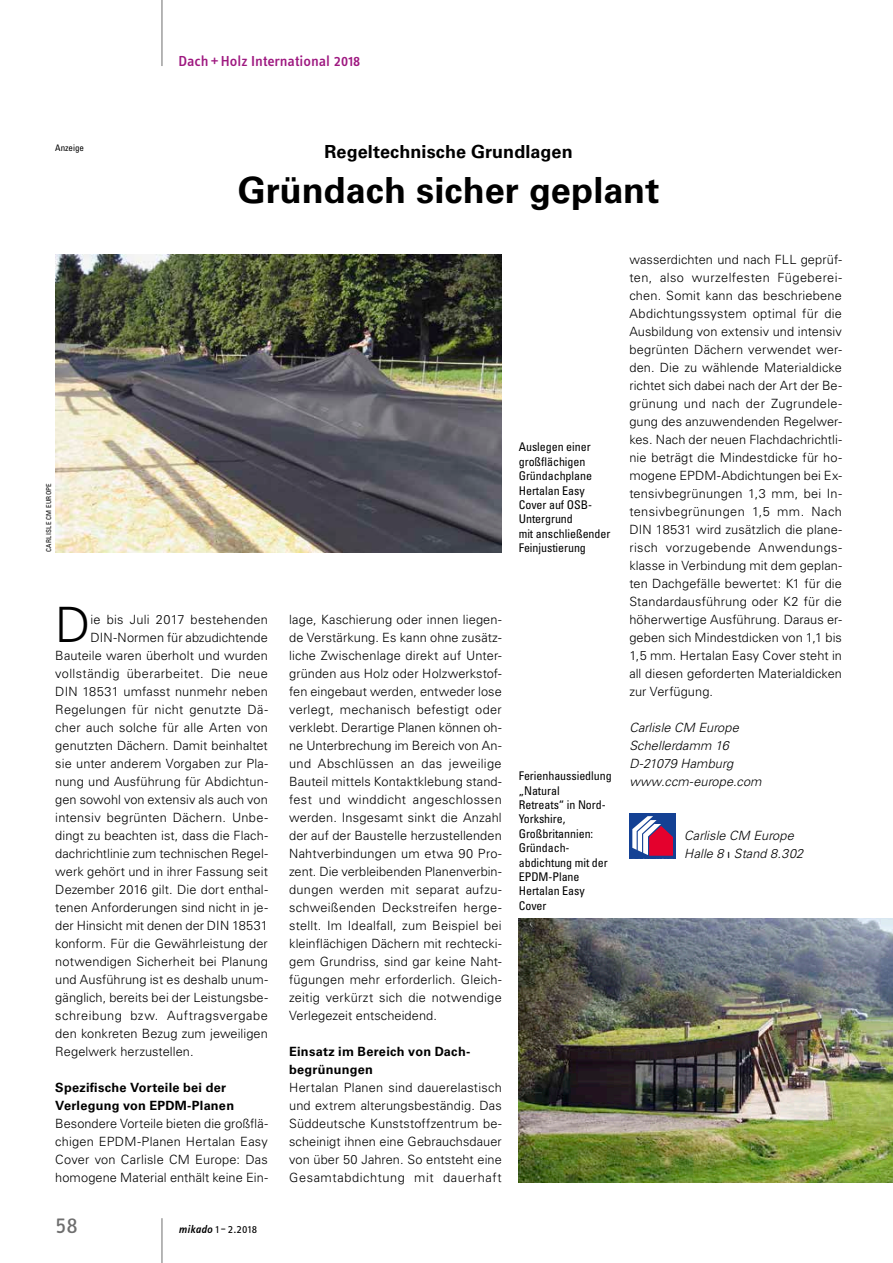
<style>
.page{position:relative;width:893px;height:1263px;background:#fff}
.page>*{position:absolute;margin:0;border:0;box-sizing:border-box;transform-origin:0 0}
.t1{font:300 48.75px "Univers LT Std";color:#000}
.t2{font:700 36px "Univers LT Std";color:#000}
.t3{font:24px "Info OT Text";color:#6e6e6e;scale:1.05 1}
.t4{font:700 18px "Univers LT Std";letter-spacing:.005em;color:#000}
.t5{font:500 15px "Info OT Text";color:#9e1880;scale:1.05 1}
.t6{font:300 12.75px/18px "Univers LT Std";letter-spacing:.01em;color:#000;text-align:justify}
.t7{font:italic 300 12.75px/18px "Univers LT Std";letter-spacing:.005em;color:#000}
.t8{font:700 12.75px/18px "Univers LT Std";letter-spacing:.02em;color:#000}
.t9{font:300 12.75px "Univers LT Std";letter-spacing:.03em;color:#000}
.t10{font:300 12.75px "Univers LT Std";letter-spacing:.04em;color:#000}
.t11{font:condensed 12px/14.4px "Univers LT Std";letter-spacing:-.005em;color:#000}
.t12{font:11.4px "Info OT Text";color:#000;scale:1.05 1}
.t13{font:condensed 9px "Univers LT Std";letter-spacing:-.005em;color:#000}
.t14{font:condensed 6.75px "Univers LT Std";letter-spacing:.045em;color:#000;scale:1.05 1}
.s1{font-weight:500;font-style:italic}
.s2{font-family:"Info OT Text";font-weight:400;font-style:normal}
</style>
<div class="page">
<hr style="left:162px;top:0;width:1px;height:66px;background:#6e6e6e">
<hr style="left:162px;top:1218px;width:1px;height:45px;background:#6e6e6e">
<img style="left:55px;top:255px;width:447px;height:297px">
<div style="left:629px;top:813px;width:47px;height:45px;background:#144194"></div>
<svg style="left:632px;top:816px;width:41px;height:40px"></svg>
<img style="left:519px;top:918px;width:374px;height:264px">
<p class="t13" style="left:55px;top:142px;width:30px">Anzeige</p>
<p class="t5" style="left:179px;top:52px;width:175px">Dach+Holz International 2018</p>
<h3 class="t4" style="left:324px;top:141px;width:250px">Regeltechnische Grundlagen</h3>
<h2 class="t2" style="left:238px;top:169px;width:423px">Gründach sicher geplant</h2>
<p class="t14" style="left:44px;top:552px;width:67px;rotate:-90deg">CARLISLE CM EUROPE</p>
<h1 class="t1" style="left:55px;top:595px;width:37px">D</h1>
<p class="t6" style="left:90px;top:611px;width:179px">ie bis Juli 2017 bestehenden</p>
<p class="t6" style="left:90px;top:629px;width:179px">DIN-Normen für abzudichtende</p>
<p class="t6" style="left:55px;top:647px;width:214px">Bauteile waren überholt und wurden</p>
<p class="t9" style="left:55px;top:666px;width:214px">vollständig überarbeitet. Die neue</p>
<p class="t6" style="left:55px;top:683px;width:214px">DIN 18531 umfasst nunmehr neben</p>
<p class="t6" style="left:55px;top:701px;width:214px">Regelungen für nicht genutzte Dä-</p>
<p class="t6" style="left:55px;top:719px;width:214px">cher auch solche für alle Arten von</p>
<p class="t6" style="left:55px;top:737px;width:214px">genutzten Dächern. Damit beinhaltet</p>
<p class="t6" style="left:55px;top:755px;width:214px">sie unter anderem Vorgaben zur Pla-</p>
<p class="t6" style="left:55px;top:773px;width:214px">nung und Ausführung für Abdichtun-</p>
<p class="t6" style="left:55px;top:791px;width:214px">gen sowohl von extensiv als auch von</p>
<p class="t6" style="left:55px;top:809px;width:214px">intensiv begrünten Dächern. Unbe-</p>
<p class="t6" style="left:55px;top:827px;width:214px">dingt zu beachten ist, dass die Flach-</p>
<p class="t6" style="left:55px;top:845px;width:214px">dachrichtlinie zum technischen Regel-</p>
<p class="t6" style="left:55px;top:863px;width:214px">werk gehört und in ihrer Fassung seit</p>
<p class="t6" style="left:55px;top:881px;width:214px">Dezember 2016 gilt. Die dort enthal-</p>
<p class="t6" style="left:55px;top:899px;width:214px">tenen Anforderungen sind nicht in je-</p>
<p class="t6" style="left:55px;top:917px;width:214px">der Hinsicht mit denen der DIN 18531</p>
<p class="t6" style="left:55px;top:935px;width:214px">konform. Für die Gewährleistung der</p>
<p class="t6" style="left:55px;top:953px;width:214px">notwendigen Sicherheit bei Planung</p>
<p class="t6" style="left:55px;top:971px;width:214px">und Ausführung ist es deshalb unum-</p>
<p class="t6" style="left:55px;top:989px;width:214px">gänglich, bereits bei der Leistungsbe-</p>
<p class="t10" style="left:55px;top:1008px;width:214px">schreibung bzw. Auftragsvergabe</p>
<p class="t6" style="left:55px;top:1025px;width:214px">den konkreten Bezug zum jeweiligen</p>
<p class="t6" style="left:55px;top:1043px;width:140px">Regelwerk herzustellen.</p>
<p class="t8" style="left:55px;top:1079px;width:180px">Spezifische Vorteile bei der<br>Verlegung von EPDM-Planen</p>
<p class="t6" style="left:55px;top:1115px;width:214px">Besondere Vorteile bieten die großflä&shy;chigen EPDM-Planen Hertalan Easy Cover von Carlisle CM Europe: Das homogene Material enthält keine Ein-</p>
<h3 class="t3" style="left:55px;top:1210px;width:23px">58</h3>
<p class="t12" style="left:179px;top:1222px;width:76px"><span class="s1">mikado</span> 1 – 2.2018</p>
<p class="t11" style="left:519px;top:440px;width:93px">Auslegen einer großflächigen<br>Gründachplane<br>Hertalan Easy<br>Cover auf OSB-<br>Untergrund<br>mit anschließender<br>Feinjustierung</p>
<p class="t6" style="left:289px;top:611px;width:214px">lage, Kaschierung oder innen liegen&shy;de Verstärkung. Es kann ohne zusätz&shy;liche Zwischenlage direkt auf Unter&shy;gründen aus Holz oder Holzwerkstof&shy;fen eingebaut werden, entweder lose verlegt, mechanisch befestigt oder verklebt. Derartige Planen können oh&shy;ne Unterbrechung im Bereich von An&shy;und Abschlüssen an das jeweilige Bauteil mittels Kontaktklebung stand&shy;fest und winddicht angeschlossen werden. Insgesamt sinkt die Anzahl der auf der Baustelle herzustellenden Nahtverbindungen um etwa 90 Pro&shy;zent. Die verbleibenden Planenverbin&shy;dungen werden mit separat aufzu&shy;schweißenden Deckstreifen herge&shy;stellt. Im Idealfall, zum Beispiel bei kleinflächigen Dächern mit rechtecki&shy;gem Grundriss, sind gar keine Naht&shy;fügungen mehr erforderlich. Gleich&shy;zeitig verkürzt sich die notwendige Verlegezeit entscheidend.</p>
<p class="t8" style="left:289px;top:1043px;width:182px">Einsatz im Bereich von Dach&shy;begrünungen</p>
<p class="t6" style="left:289px;top:1079px;width:214px">Hertalan Planen sind dauerelastisch und extrem alterungsbeständig. Das Süddeutsche Kunststoffzentrum be&shy;scheinigt ihnen eine Gebrauchsdauer von über 50 Jahren. So entsteht eine Gesamtabdichtung mit dauerhaft</p>
<p class="t11" style="left:519px;top:769px;width:94px">Ferienhaussiedlung „Natural<br>Retreats“ in Nord-<br>Yorkshire,<br>Großbritannien:<br>Gründach&shy;abdichtung mit der<br>EPDM-Plane<br>Hertalan Easy<br>Cover</p>
<p class="t6" style="left:629px;top:251px;width:214px">wasserdichten und nach FLL geprüf&shy;ten, also wurzelfesten Fügeberei&shy;chen. Somit kann das beschriebene Abdichtungssystem optimal für die Ausbildung von extensiv und intensiv begrünten Dächern verwendet wer&shy;den. Die zu wählende Materialdicke richtet sich dabei nach der Art der Be&shy;grünung und nach der Zugrundele&shy;gung des anzuwendenden Regelwer&shy;kes. Nach der neuen Flachdachrichtli&shy;nie beträgt die Mindestdicke für ho&shy;mogene EPDM-Abdichtungen bei Ex&shy;tensivbegrünungen 1,3 mm, bei In&shy;tensivbegrünungen 1,5 mm. Nach DIN 18531 wird zusätzlich die plane&shy;risch vorzugebende Anwendungs&shy;klasse in Verbindung mit dem geplan&shy;ten Dachgefälle bewertet: K1 für die Standardausführung oder K2 für die höherwertige Ausführung. Daraus er&shy;geben sich Mindestdicken von 1,1 bis 1,5 mm. Hertalan Easy Cover steht in all diesen geforderten Materialdicken zur Verfügung.</p>
<p class="t7" style="left:629px;top:719px;width:134px">Carlisle CM Europe<br>Schellerdamm 16<br>D-21079 Hamburg www.ccm-europe.com</p>
<p class="t7" style="left:684px;top:827px;width:121px">Carlisle CM Europe<br>Halle 8 <span class="s2">ı</span> Stand 8.302</p>
</div>
